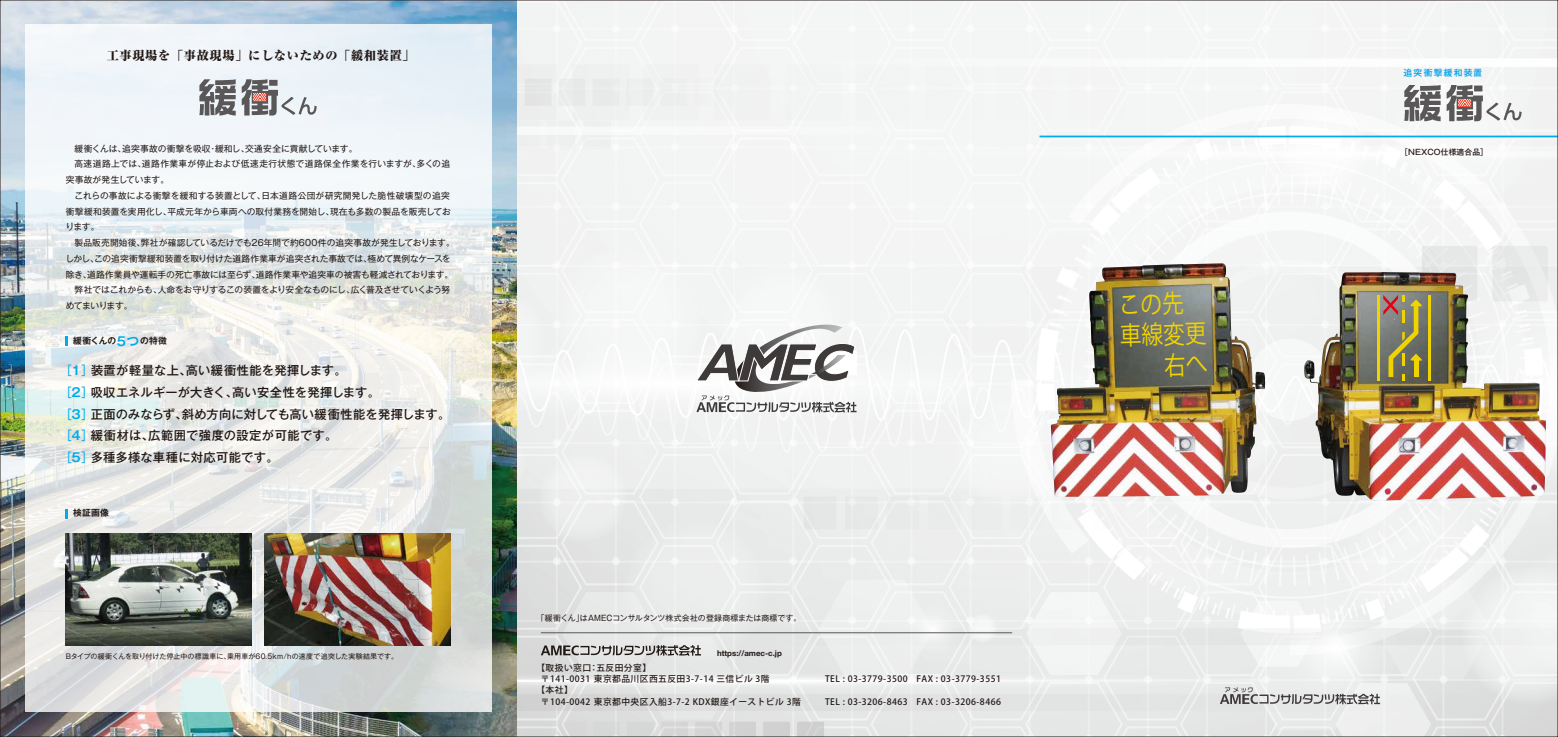
<style>
.page{position:relative;width:1558px;height:737px;background:#fff}
.page>*{position:absolute;margin:0;border:0;box-sizing:border-box;transform-origin:0 0}
.t1{font:25.46px "Koz Go Pr 6 N";color:#f0d400;scale:.85 1}
.t2{font:500 12.25px/21.9px "Gothic MB101 Pr 5";letter-spacing:.02em;color:#221815}
.t3{font:800 expanded 12.25px "Ryumin Pro";letter-spacing:.05em;color:#221815}
.t4{font:8.75px "Gothic MB101 Pr 6 N";color:#221815}
.t5{font:500 8.75px/11.4px "Koz Go Pr 6 N";letter-spacing:.05em;color:#221815}
.t6{font:8.75px "Gothic MB101 Pr 6 N";letter-spacing:-.025em;color:#221815}
.t7{font:8.75px "Gothic MB101 Pr 6 N";letter-spacing:.035em;color:#221815}
.t8{font:8.75px "Gothic MB101 Pr 6 N";letter-spacing:.025em;color:#221815}
.t9{font:700 8.75px "Gothic MB101 Pr 5 De";letter-spacing:.03em;color:#221815}
.t10{font:8.75px "Gothic MB101 Pr 6 N";letter-spacing:-.06em;color:#221815}
.t11{font:500 8.75px "Gothic MB101 Pr 5";letter-spacing:.14em;color:#00a0e9}
.t12{font:7.88px "Gothic MB101 Pr 5";letter-spacing:.01em;color:#221815}
.t13{font:700 7.88px "Helvetica Neue";color:#221815}
.t14{font:500 7.79px "Gothic MB101 Pro";letter-spacing:.01em;color:#221815}
.t15{font:7px "Gothic MB101 Pr 6 N";letter-spacing:.01em;color:#221815}
.s1{font-size:12.25px;color:#00abeb}
.s2{font-family:"Koz Go Pr 6 N";font-weight:700;color:#00abeb}
.s3{font-family:"Gothic MB101 Pr 5 De";font-weight:700;color:#00abeb}
</style>
<div class="page">
<img style="left:2px;top:2px;width:1554px;height:733px">
<svg style="left:25px;top:25px;width:466px;height:687px"></svg>
<img style="left:1051px;top:264px;width:214px;height:233px">
<hr style="left:1039px;top:136px;width:519px;height:1px;background:#00abeb">
<svg style="left:1220px;top:687px;width:160px;height:17px;background:#bebdbd"></svg>
<svg style="left:695px;top:324px;width:161px;height:88px"></svg>
<svg style="left:1404px;top:85px;width:36px;height:36px"></svg>
<svg style="left:1446px;top:85px;width:75px;height:36px"></svg>
<svg style="left:541px;top:645px;width:160px;height:10px;background:#969392"></svg>
<hr style="left:541px;top:632px;width:471px;height:1px;background:#595757">
<img style="left:66px;top:533px;width:186px;height:112px">
<img style="left:264px;top:533px;width:186px;height:112px">
<svg style="left:199px;top:79px;width:37px;height:36px"></svg>
<svg style="left:242px;top:79px;width:75px;height:36px;background:#b7b5b7"></svg>
<svg style="left:66px;top:336px;width:2px;height:10px"></svg>
<svg style="left:66px;top:508px;width:2px;height:10px"></svg>
<hr style="left:1376px;top:295px;width:3px;height:86px;background:#f0d400">
<hr style="left:1427px;top:295px;width:3px;height:85px;background:#f0d400">
<svg style="left:1383px;top:295px;width:38px;height:86px;background:#908657"></svg>
<svg style="left:1122px;top:290px;width:61px;height:25px;background:#767d7c"></svg>
<svg style="left:1164px;top:352px;width:43px;height:25px"></svg>
<h2 class="t3" style="left:107px;top:46px;width:310px">工事現場を「事故現場」にしないための「緩和装置」</h2>
<p class="t4" style="left:74px;top:141px;width:285px">緩衝くんは、追突事故の衝撃を吸収・緩和し、交通安全に貢献しています。</p>
<p class="t7" style="left:74px;top:157px;width:377px">高速道路上では、道路作業車が停止および低速走行状態で道路保全作業を行いますが、多くの追</p>
<p class="t4" style="left:66px;top:172px;width:105px">突事故が発生しています。</p>
<p class="t8" style="left:74px;top:188px;width:377px">これらの事故による衝撃を緩和する装置として、日本道路公団が研究開発した脆性破壊型の追突</p>
<p class="t4" style="left:66px;top:204px;width:386px">衝撃緩和装置を実用化し、平成元年から車両への取付業務を開始し、現在も多数の製品を販売してお</p>
<p class="t4" style="left:66px;top:220px;width:35px">ります。</p>
<p class="t4" style="left:74px;top:235px;width:382px">製品販売開始後、弊社が確認しているだけでも26年間で約600件の追突事故が発生しております。</p>
<p class="t4" style="left:66px;top:251px;width:386px">しかし、この追突衝撃緩和装置を取り付けた道路作業車が追突された事故では、極めて異例なケースを</p>
<p class="t4" style="left:66px;top:267px;width:389px">除き、道路作業員や運転手の死亡事故には至らず、道路作業車や追突車の被害も軽減されております。</p>
<p class="t6" style="left:74px;top:283px;width:377px">弊社ではこれからも、人命をお守りするこの装置をより安全なものにし、広く普及させていくよう努</p>
<p class="t10" style="left:66px;top:298px;width:68px">めてまいります。</p>
<p class="t9" style="left:73px;top:334px;width:95px">緩衝くんの<span class="s1">5つ</span>の特徴</p>
<h2 class="t2" style="left:59px;top:358px;width:393px"><span class="s2">［</span><span class="s3">1</span><span class="s2">］</span>装置が軽量な上、高い緩衝性能を発揮します。<br><span class="s2">［</span><span class="s3">2</span><span class="s2">］</span>吸収エネルギーが大きく、高い安全性を発揮します。<br><span class="s2">［</span><span class="s3">3</span><span class="s2">］</span>正面のみならず、斜め方向に対しても高い緩衝性能を発揮します。<span class="s2">［</span><span class="s3">4</span><span class="s2">］</span>緩衝材は、広範囲で強度の設定が可能です。<br><span class="s2">［</span><span class="s3">5</span><span class="s2">］</span>多種多様な車種に対応可能です。</h2>
<p class="t9" style="left:73px;top:506px;width:37px">検証画像</p>
<p class="t15" style="left:66px;top:650px;width:334px">Bタイプの緩衝くんを取り付けた停止中の標識車に、乗用車が60.5km/hの速度で追突した実験結果です。</p>
<p class="t12" style="left:537px;top:611px;width:266px">「緩衝くん」はAMECコンサルタンツ株式会社の登録商標または商標です。</p>
<p class="t13" style="left:717px;top:647px;width:66px">https://amec-c.jp</p>
<p class="t5" style="left:541px;top:662px;width:230px;text-indent:-4px">【取扱い窓口：五反田分室】<br>〒141-0031 東京都品川区西五反田3-7-14 三信ビル 3階</p>
<p class="t5" style="left:541px;top:684px;width:261px;text-indent:-4px">【本社】<br>〒104-0042 東京都中央区入船3-7-2 KDX銀座イーストビル 3階</p>
<p class="t5" style="left:825px;top:673px;width:177px">TEL : 03-3779-3500 FAX : 03-3779-3551</p>
<p class="t5" style="left:825px;top:696px;width:177px">TEL : 03-3206-8463 FAX : 03-3206-8466</p>
<h1 class="t1" style="left:1119px;top:321px;width:103px;rotate:-2deg">車線変更</h1>
<p class="t11" style="left:1403px;top:66px;width:80px">追突衝撃緩和装置</p>
<p class="t14" style="left:1400px;top:146px;width:89px">［NEXCO仕様適合品］</p>
</div>
